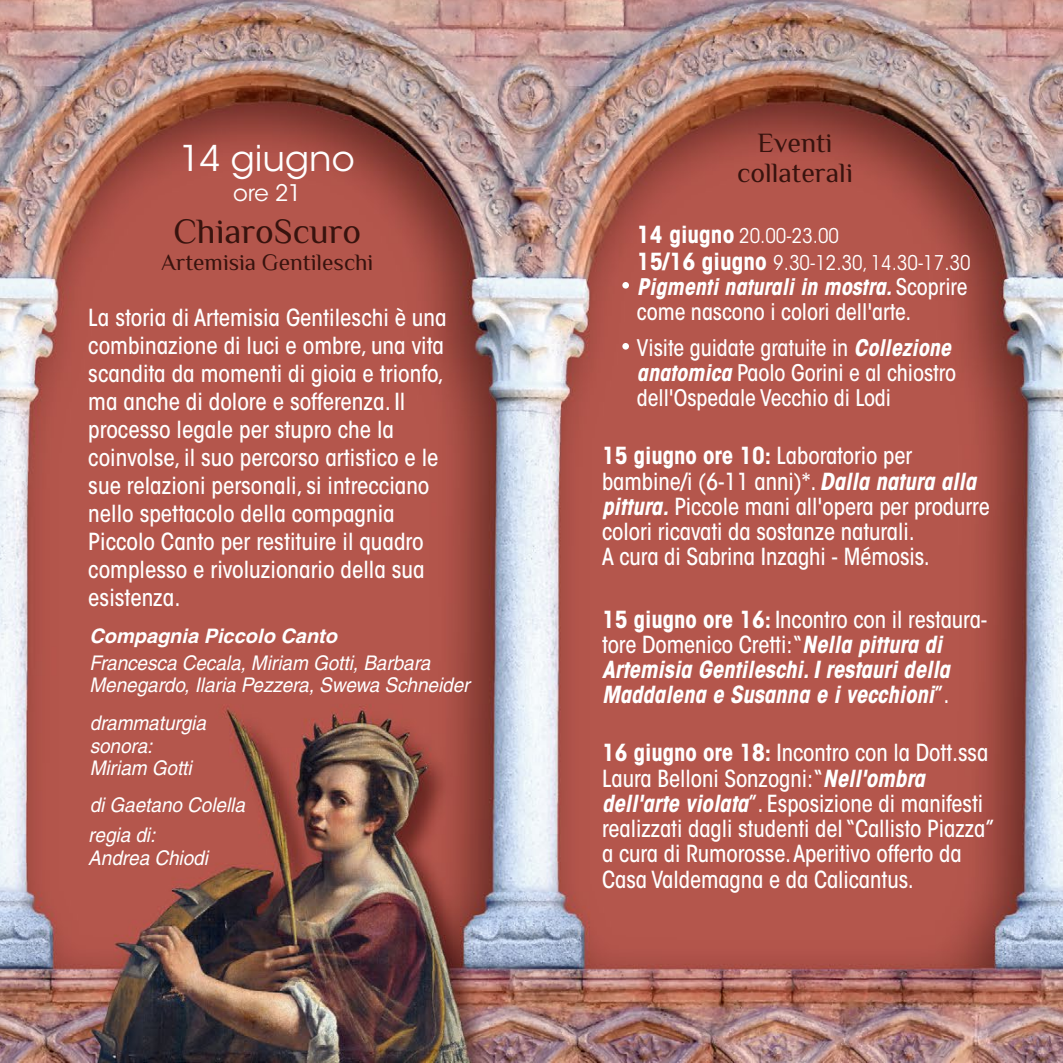
<style>
.page{position:relative;width:1063px;height:1063px;background:#fff}
.page>*{position:absolute;margin:0;border:0;box-sizing:border-box;transform-origin:0 0}
.t1{font:35.25px "El Messiri";color:#38130e}
.t2{font:35.25px "ITC Avant Garde Std";color:#fff}
.t3{font:27.75px/30.2px "El Messiri";color:#38130e;text-align:center}
.t4{font:500 condensed 23.25px/28px "ITC Avant Garde Std";color:#fff}
.t5{font:italic 700 condensed 23.25px/25.2px "ITC Avant Garde Std";letter-spacing:-.005em;color:#fff}
.t6{font:23.25px "El Messiri";color:#38130e}
.t7{font:500 condensed 22.75px/25.2px "ITC Avant Garde Std";letter-spacing:-.005em;color:#fff}
.t8{font:22.75px "ITC Avant Garde Std";color:#fff}
.t9{font:italic 20.25px/22.5px "Helvetica";letter-spacing:-.005em;color:#fff;scale:.94 1}
.t10{font:condensed 20.25px/26.5px "ITC Avant Garde Std";color:#fff}
.t11{font:italic 700 20px "Helvetica";color:#fff}
.s1{font-weight:700;font-size:23.25px}
.s2{font-weight:700;font-style:italic}
.s3{font-weight:700}
.s4{font-style:normal}
.s5{font-weight:500;font-style:normal}
</style>
<div class="page">
<img style="left:0;top:0;width:1062px;height:1062px">
<div style="left:622px;top:343px;width:7px;height:6px;background:#fff;border-radius:50%"></div>
<div style="left:622px;top:282px;width:7px;height:6px;background:#fff;border-radius:50%"></div>
<h1 class="t2" style="left:180px;top:137px;width:176px">14 giugno</h1>
<h1 class="t1" style="left:173px;top:208px;width:189px">ChiaroScuro</h1>
<p class="t6" style="left:161px;top:247px;width:214px">Artemisia Gentileschi</p>
<p class="t8" style="left:233px;top:179px;width:70px">ore 21</p>
<p class="t4" style="left:88px;top:303px;width:360px">La storia di Artemisia Gentileschi è una combinazione di luci e ombre, una vita scandita da momenti di gioia e trionfo, ma anche di dolore e sofferenza. Il processo legale per stupro che la coinvolse, il suo percorso artistico e le sue relazioni personali, si intrecciano nello spettacolo della compagnia Piccolo Canto per restituire il quadro complesso e rivoluzionario della sua esistenza.</p>
<p class="t11" style="left:89px;top:623px;width:249px">Compagnia Piccolo Canto</p>
<p class="t9" style="left:89px;top:651px;width:406px">Francesca Cecala, Miriam Gotti, Barbara<br>Menegardo, Ilaria Pezzera, Swewa Schneider</p>
<p class="t9" style="left:90px;top:712px;width:125px">drammaturgia sonora:<br>Miriam Gotti</p>
<p class="t9" style="left:90px;top:793px;width:167px">di Gaetano Colella</p>
<p class="t9" style="left:88px;top:823px;width:129px">regia di:<br>Andrea Chiodi</p>
<p class="t3" style="left:737px;top:129px;width:117px">Eventi collaterali</p>
<p class="t10" style="left:637px;top:223px;width:335px"><span class="s1">14 giugno</span> 20.00-23.00<br><span class="s1">15/16 giugno</span> 9.30-12.30, 14.30-17.30</p>
<p class="t7" style="left:637px;top:274px;width:332px"><span class="s2">Pigmenti naturali in mostra.</span> Scoprire come nascono i colori dell'arte.</p>
<p class="t7" style="left:637px;top:335px;width:321px">Visite guidate gratuite in <span class="s2">Collezione anatomica</span> Paolo Gorini e al chiostro dell'Ospedale Vecchio di Lodi</p>
<p class="t4" style="left:602px;top:443px;width:389px;line-height:25.2px"><span class="s3">15 giugno ore 10:</span> Laboratorio per bambine/i (6-11 anni)*. <span class="s2">Dalla natura alla pittura.</span> Piccole mani all'opera per produrre colori ricavati da sostanze naturali.<br>A cura di Sabrina Inzaghi - Mémosis.</p>
<p class="t5" style="left:602px;top:606px;width:387px"><span class="s4">15 giugno ore 16:</span> <span class="s5">Incontro con il restaura&shy;tore Domenico Cretti:“</span>Nella pittura di Artemisia Gentileschi. I restauri della Maddalena e Susanna e i vecchioni<span class="s5">”.</span></p>
<p class="t4" style="left:602px;top:740px;width:394px;line-height:25.2px"><span class="s3">16 giugno ore 18:</span> Incontro con la Dott.ssa Laura Belloni Sonzogni:“<span class="s2">Nell'ombra dell'arte violata</span>”. Esposizione di manifesti realizzati dagli studenti del “Callisto Piazza” a cura di Rumorosse. Aperitivo offerto da Casa Valdemagna e da Calicantus.</p>
</div>
